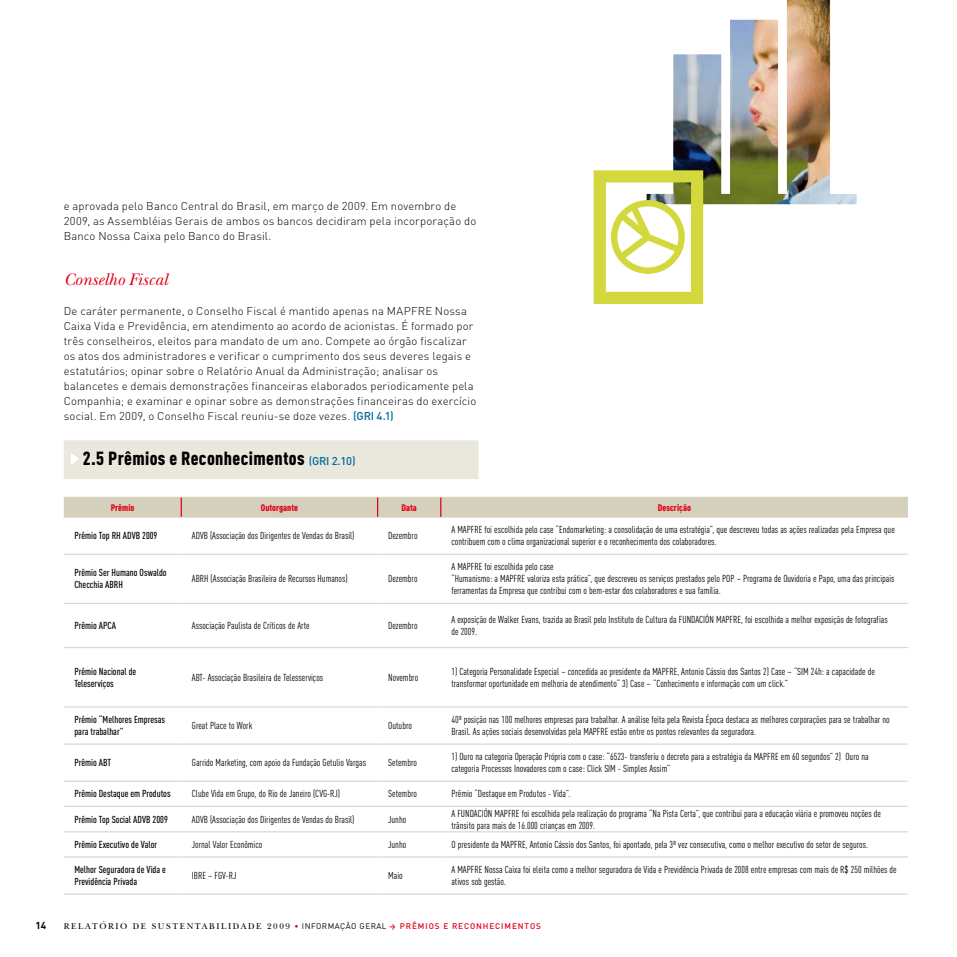
<style>
.page{position:relative;width:957px;height:957px;background:#fff}
.page>*{position:absolute;margin:0;border:0;box-sizing:border-box;transform-origin:0 0}
.t1{font:900 condensed 18.75px "DINOT";letter-spacing:.02em;color:#000}
.t2{font:italic 17.5px "New Baskerville";color:#e2001a}
.t3{font:300 11.25px/15px "DIN";letter-spacing:.01em;color:#000}
.t4{font:condensed 10px/12px "DINOT";color:#000}
.t5{font:500 condensed 10px/12px "DINOT";color:#000}
.t6{font:700 10px "DIN";color:#000}
.t7{font:900 condensed 9.38px "DINOT";color:#e2001a}
.t8{font:8.75px "New Baskerville";letter-spacing:.18em;color:#000}
.t9{font:500 8.12px "DIN";color:#e2001a}
.s1{font-weight:500;color:#006b9a}
.s2{font-family:"DIN";font-weight:500;font-stretch:normal;font-size:11.25px;color:#006b9a}
.s3{font-family:"DIN";font-weight:500;font-size:8.12px;color:#e2001a}
.s4{font-family:"DIN";font-size:8.12px}
.s5{font-family:"DIN";font-weight:700;font-size:7.38px;color:#e2001a}
</style>
<div class="page">
<div style="left:64px;top:440px;width:414px;height:39px;background:#eae8dd"></div>
<svg style="left:71px;top:453px;width:8px;height:12px"></svg>
<hr style="left:64px;top:517px;width:117px;height:1px;background:#d5d0bb">
<hr style="left:181px;top:517px;width:197px;height:1px;background:#d5d0bb">
<hr style="left:378px;top:517px;width:63px;height:1px;background:#d5d0bb">
<hr style="left:441px;top:517px;width:467px;height:1px;background:#d5d0bb">
<hr style="left:64px;top:554px;width:117px;height:1px;background:#d5d0bb">
<hr style="left:181px;top:554px;width:197px;height:1px;background:#d5d0bb">
<hr style="left:378px;top:554px;width:63px;height:1px;background:#d5d0bb">
<hr style="left:441px;top:554px;width:467px;height:1px;background:#d5d0bb">
<hr style="left:64px;top:603px;width:117px;height:1px;background:#d5d0bb">
<hr style="left:181px;top:603px;width:197px;height:1px;background:#d5d0bb">
<hr style="left:378px;top:603px;width:63px;height:1px;background:#d5d0bb">
<hr style="left:441px;top:603px;width:467px;height:1px;background:#d5d0bb">
<hr style="left:64px;top:647px;width:117px;height:1px;background:#d5d0bb">
<hr style="left:181px;top:647px;width:197px;height:1px;background:#d5d0bb">
<hr style="left:378px;top:647px;width:63px;height:1px;background:#d5d0bb">
<hr style="left:441px;top:647px;width:467px;height:1px;background:#d5d0bb">
<hr style="left:64px;top:706px;width:117px;height:1px;background:#d5d0bb">
<hr style="left:181px;top:706px;width:197px;height:1px;background:#d5d0bb">
<hr style="left:378px;top:706px;width:63px;height:1px;background:#d5d0bb">
<hr style="left:441px;top:706px;width:467px;height:1px;background:#d5d0bb">
<hr style="left:64px;top:744px;width:117px;height:1px;background:#d5d0bb">
<hr style="left:181px;top:744px;width:197px;height:1px;background:#d5d0bb">
<hr style="left:378px;top:744px;width:63px;height:1px;background:#d5d0bb">
<hr style="left:441px;top:744px;width:467px;height:1px;background:#d5d0bb">
<hr style="left:64px;top:781px;width:117px;height:1px;background:#d5d0bb">
<hr style="left:181px;top:781px;width:197px;height:1px;background:#d5d0bb">
<hr style="left:378px;top:781px;width:63px;height:1px;background:#d5d0bb">
<hr style="left:441px;top:781px;width:467px;height:1px;background:#d5d0bb">
<hr style="left:64px;top:806px;width:117px;height:1px;background:#d5d0bb">
<hr style="left:181px;top:806px;width:197px;height:1px;background:#d5d0bb">
<hr style="left:378px;top:806px;width:63px;height:1px;background:#d5d0bb">
<hr style="left:441px;top:806px;width:467px;height:1px;background:#d5d0bb">
<hr style="left:64px;top:831px;width:117px;height:1px;background:#d5d0bb">
<hr style="left:181px;top:831px;width:197px;height:1px;background:#d5d0bb">
<hr style="left:378px;top:831px;width:63px;height:1px;background:#d5d0bb">
<hr style="left:441px;top:831px;width:467px;height:1px;background:#d5d0bb">
<hr style="left:64px;top:856px;width:117px;height:1px;background:#d5d0bb">
<hr style="left:181px;top:856px;width:197px;height:1px;background:#d5d0bb">
<hr style="left:378px;top:856px;width:63px;height:1px;background:#d5d0bb">
<hr style="left:441px;top:856px;width:467px;height:1px;background:#d5d0bb">
<hr style="left:64px;top:894px;width:117px;height:1px;background:#d5d0bb">
<hr style="left:181px;top:894px;width:197px;height:1px;background:#d5d0bb">
<hr style="left:378px;top:894px;width:63px;height:1px;background:#d5d0bb">
<hr style="left:441px;top:894px;width:467px;height:1px;background:#d5d0bb">
<div style="left:64px;top:497px;width:844px;height:20px;background:#d5d0bb"></div>
<img style="left:673px;top:0;width:183px;height:204px">
<svg style="left:594px;top:170px;width:109px;height:134px"></svg>
<p class="t3" style="left:64px;top:198px;width:414px">e aprovada pelo Banco Central do Brasil, em março de 2009. Em novembro de<br>2009, as Assembléias Gerais de ambos os bancos decidiram pela incorporação do<br>Banco Nossa Caixa pelo Banco do Brasil.</p>
<h2 class="t2" style="left:64px;top:269px;width:105px">Conselho Fiscal</h2>
<p class="t3" style="left:64px;top:303px;width:414px">De caráter permanente, o Conselho Fiscal é mantido apenas na MAPFRE Nossa Caixa Vida e Previdência, em atendimento ao acordo de acionistas. É formado por três conselheiros, eleitos para mandato de um ano. Compete ao órgão fiscalizar os atos dos administradores e verificar o cumprimento dos seus deveres legais e estatutários; opinar sobre o Relatório Anual da Administração; analisar os balancetes e demais demonstrações financeiras elaborados periodicamente pela Companhia; e examinar e opinar sobre as demonstrações financeiras do exercício social. Em 2009, o Conselho Fiscal reuniu-se doze vezes. <span class="s1">(GRI 4.1)</span></p>
<h1 class="t1" style="left:83px;top:447px;width:274px">2.5 Prêmios e Reconhecimentos <span class="s2">(GRI 2.10)</span></h1>
<p class="t7" style="left:111px;top:501px;width:25px">Prêmio</p>
<p class="t7" style="left:261px;top:501px;width:39px">Outorgante</p>
<p class="t7" style="left:401px;top:501px;width:17px">Data</p>
<p class="t7" style="left:658px;top:501px;width:35px">Descrição</p>
<p class="t5" style="left:74px;top:529px;width:84px">Prêmio Top RH ADVB 2009</p>
<p class="t4" style="left:192px;top:529px;width:164px">ADVB (Associação dos Dirigentes de Vendas do Brasil)</p>
<p class="t4" style="left:388px;top:529px;width:31px">Dezembro</p>
<p class="t4" style="left:451px;top:523px;width:445px">A MAPFRE foi escolhida pelo case “Endomarketing: a consolidação de uma estratégia”, que descreveu todas as ações realizadas pela Empresa que contribuem com o clima organizacional superior e o reconhecimento dos colaboradores.</p>
<p class="t5" style="left:74px;top:567px;width:94px">Prêmio Ser Humano Oswaldo<br>Checchia ABRH</p>
<p class="t4" style="left:192px;top:573px;width:157px">ABRH (Associação Brasileira de Recursos Humanos)</p>
<p class="t4" style="left:388px;top:573px;width:31px">Dezembro</p>
<p class="t4" style="left:451px;top:561px;width:444px">A MAPFRE foi escolhida pelo case<br>“Humanismo: a MAPFRE valoriza esta prática”, que descreveu os serviços prestados pelo POP – Programa de Ouvidoria e Papo, uma das principais ferramentas da Empresa que contribui com o bem-estar dos colaboradores e sua família.</p>
<p class="t5" style="left:74px;top:619px;width:43px">Prêmio APCA</p>
<p class="t4" style="left:192px;top:619px;width:119px">Associação Paulista de Críticos de Arte</p>
<p class="t4" style="left:388px;top:619px;width:31px">Dezembro</p>
<p class="t4" style="left:451px;top:613px;width:438px">A exposição de Walker Evans, trazida ao Brasil pelo Instituto de Cultura da FUNDACIÓN MAPFRE, foi escolhida a melhor exposição de fotografias de 2009.</p>
<p class="t5" style="left:74px;top:665px;width:63px">Prêmio Nacional de<br>Teleserviços</p>
<p class="t4" style="left:192px;top:671px;width:133px">ABT- Associação Brasileira de Telesserviços</p>
<p class="t4" style="left:388px;top:671px;width:31px">Novembro</p>
<p class="t4" style="left:451px;top:665px;width:425px">1) Categoria Personalidade Especial – concedida ao presidente da MAPFRE, Antonio Cássio dos Santos 2) Case – “SIM 24h: a capacidade de transformar oportunidade em melhoria de atendimento“ 3) Case – “Conhecimento e informação com um click.”</p>
<p class="t5" style="left:74px;top:713px;width:92px">Prêmio “Melhores Empresas para trabalhar”</p>
<p class="t4" style="left:192px;top:719px;width:62px">Great Place to Work</p>
<p class="t4" style="left:388px;top:719px;width:25px">Outubro</p>
<p class="t4" style="left:451px;top:713px;width:440px">40ª posição nas 100 melhores empresas para trabalhar. A análise feita pela Revista Época destaca as melhores corporações para se trabalhar no<br>Brasil. As ações sociais desenvolvidas pela MAPFRE estão entre os pontos relevantes da seguradora.</p>
<p class="t5" style="left:74px;top:756px;width:38px">Prêmio ABT</p>
<p class="t4" style="left:192px;top:756px;width:176px">Garrido Marketing, com apoio da Fundação Getulio Vargas</p>
<p class="t4" style="left:388px;top:756px;width:30px">Setembro</p>
<p class="t4" style="left:451px;top:750px;width:419px">1) Ouro na categoria Operação Própria com o case: “6523- transferiu o decreto para a estratégia da MAPFRE em 60 segundos” 2) Ouro na categoria Processos Inovadores com o case: Click SIM - Simples Assim”</p>
<p class="t5" style="left:74px;top:787px;width:98px">Prêmio Destaque em Produtos</p>
<p class="t4" style="left:192px;top:788px;width:150px">Clube Vida em Grupo, do Rio de Janeiro (CVG-RJ)</p>
<p class="t4" style="left:388px;top:788px;width:30px">Setembro</p>
<p class="t4" style="left:451px;top:788px;width:121px">Prêmio “Destaque em Produtos - Vida”.</p>
<p class="t5" style="left:74px;top:813px;width:95px">Prêmio Top Social ADVB 2009</p>
<p class="t4" style="left:192px;top:813px;width:164px">ADVB (Associação dos Dirigentes de Vendas do Brasil)</p>
<p class="t4" style="left:388px;top:813px;width:20px">Junho</p>
<p class="t4" style="left:451px;top:807px;width:431px">A FUNDACIÓN MAPFRE foi escolhida pela realização do programa “Na Pista Certa”, que contribui para a educação viária e promoveu noções de trânsito para mais de 16.000 crianças em 2009.</p>
<p class="t5" style="left:74px;top:838px;width:84px">Prêmio Executivo de Valor</p>
<p class="t4" style="left:192px;top:838px;width:72px">Jornal Valor Econômico</p>
<p class="t4" style="left:388px;top:838px;width:20px">Junho</p>
<p class="t4" style="left:451px;top:838px;width:418px">O presidente da MAPFRE, Antonio Cássio dos Santos, foi apontado, pela 3ª vez consecutiva, como o melhor executivo do setor de seguros.</p>
<p class="t5" style="left:74px;top:863px;width:93px">Melhor Seguradora de Vida e<br>Previdência Privada</p>
<p class="t4" style="left:192px;top:869px;width:46px">IBRE – FGV-RJ</p>
<p class="t4" style="left:388px;top:869px;width:16px">Maio</p>
<p class="t4" style="left:451px;top:863px;width:447px">A MAPFRE Nossa Caixa foi eleita como a melhor seguradora de Vida e Previdência Privada de 2008 entre empresas com mais de R$ 250 milhões de ativos sob gestão.</p>
<p class="t6" style="left:35px;top:919px;width:12px">14</p>
<p class="t8" style="left:64px;top:921px;width:367px">RELATÓRIO DE SUSTENTABILIDADE 2009 <span class="s3">•</span> <span class="s4">INFORMAÇÃO GERAL</span> <span class="s5">&gt;</span> <span class="s3">PRÊMIOS</span></p>
<p class="t9" style="left:443px;top:921px;width:22px">E RECON</p>
<p class="t9" style="left:483px;top:921px;width:12px">HECI</p>
<p class="t9" style="left:504px;top:921px;width:15px">MENTOS</p>
</div>
